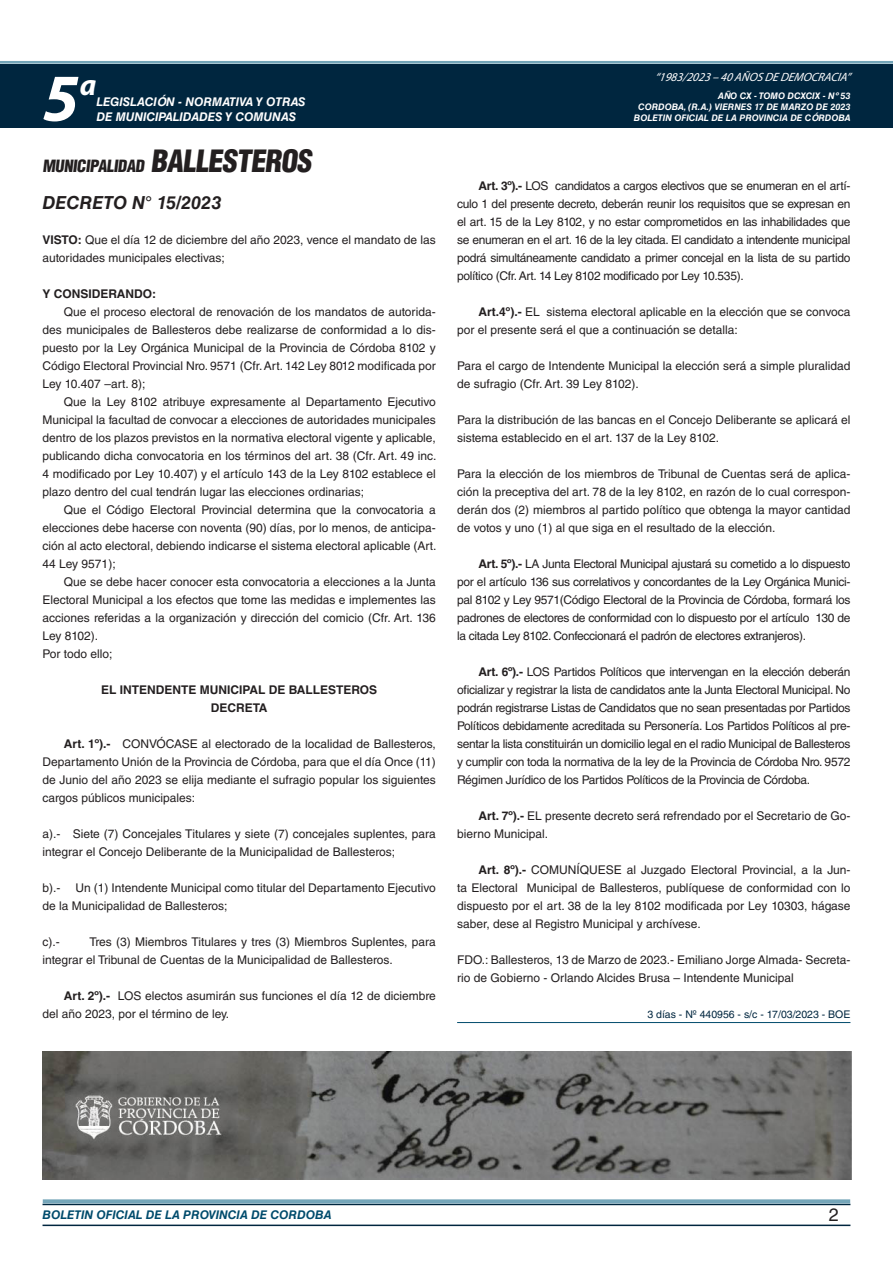
<style>
.page{position:relative;width:893px;height:1263px;background:#fff}
.page>*{position:absolute;margin:0;border:0;box-sizing:border-box;transform-origin:0 0}
.t1{font:italic 700 67.5px "Myriad Pro";color:#fff}
.t2{font:italic 700 30px "Myriad Pro";color:#fff}
.NOMBRE_DE_MINISTERIO{font:italic 700 18px "Helvetica LT Std";color:#231f20}
.t3{font:18px "Helvetica LT Std";color:#231f20}
.BASE{font:900 condensed 16.5px "Helvetica LT Std";color:#231f20}
.BASE-2{font:12px/18px "Helvetica LT Std";color:#231f20}
.t4{font:italic 700 12px "Helvetica LT Std";color:#fff}
.RESUELVE{font:700 12px "Helvetica LT Std";color:#231f20}
.t5{font:italic 700 12px "Helvetica LT Std";color:#004b6c}
.t6{font:italic 12px "Myriad Pro";color:#fff}
.BASE-3{font:700 12px "Helvetica LT Std";color:#231f20}
.FECHA_DE_VENCIMIENTO{font:10.5px "Helvetica LT Std";color:#00263f}
.t7{font:italic 700 9px/10.8px "Helvetica LT Std";color:#fff;text-align:right}
.s1{font-size:30px}
.s2{font-weight:700}
</style>
<div class="page">
<div style="left:0;top:61px;width:893px;height:6px;background:#fff;opacity:.75"></div>
<div style="left:0;top:64px;width:893px;height:64px;background:#00263f"></div>
<hr style="left:43px;top:1224px;width:807px;height:2px;background:#00263f">
<div style="left:42px;top:1198px;width:809px;height:8px;background:#fff;opacity:.75"></div>
<hr style="left:457px;top:1022px;width:393px;height:1px;background:#004b6c">
<img style="left:43px;top:1051px;width:808px;height:129px">
<h1 class="t1" style="left:43px;top:54px;width:38px">5</h1>
<h2 class="t2" style="left:80px;top:66px;width:18px">a</h2>
<p class="t4" style="left:96px;top:95px;width:211px">LEGISLACIÓN - NORMATIVA Y OTRAS</p>
<p class="t4" style="left:96px;top:109px;width:201px">DE MUNICIPALIDADES Y COMUNAS</p>
<p class="BASE" style="left:43px;top:155px;width:275px">MUNICIPALIDAD <span class="s1">BALLESTEROS</span></p>
<p class="NOMBRE_DE_MINISTERIO" style="left:43px;top:192px;width:180px">DECRETO N° 15/2023</p>
<p class="BASE-2" style="left:43px;top:231px;width:395px"><span class="s2">VISTO:</span> Que el día 12 de diciembre del año 2023, vence el mandato de las autoridades municipales electivas;</p>
<p class="BASE-3" style="left:43px;top:286px;width:115px">Y CONSIDERANDO:</p>
<p class="BASE-2" style="left:43px;top:303px;width:395px;text-align:justify;text-indent:21px">Que el proceso electoral de renovación de los mandatos de autorida&shy;des municipales de Ballesteros debe realizarse de conformidad a lo dis&shy;puesto por la Ley Orgánica Municipal de la Provincia de Córdoba 8102 y Código Electoral Provincial Nro. 9571 (Cfr. Art. 142 Ley 8012 modificada por Ley 10.407 –art. 8);</p>
<p class="BASE-2" style="left:43px;top:393px;width:396px;text-align:justify;text-indent:21px">Que la Ley 8102 atribuye expresamente al Departamento Ejecutivo Municipal la facultad de convocar a elecciones de autoridades municipales dentro de los plazos previstos en la normativa electoral vigente y aplicable, publicando dicha convocatoria en los términos del art. 38 (Cfr. Art. 49 inc.<br>4 modificado por Ley 10.407) y el artículo 143 de la Ley 8102 establece el plazo dentro del cual tendrán lugar las elecciones ordinarias;</p>
<p class="BASE-2" style="left:43px;top:501px;width:396px;text-align:justify;text-indent:21px">Que el Código Electoral Provincial determina que la convocatoria a elecciones debe hacerse con noventa (90) días, por lo menos, de anticipa&shy;ción al acto electoral, debiendo indicarse el sistema electoral aplicable (Art.<br>44 Ley 9571);</p>
<p class="BASE-2" style="left:43px;top:573px;width:395px;text-align:justify;text-indent:21px">Que se debe hacer conocer esta convocatoria a elecciones a la Junta Electoral Municipal a los efectos que tome las medidas e implementes las acciones referidas a la organización y dirección del comicio (Cfr. Art. 136<br>Ley 8102).</p>
<p class="BASE-2" style="left:43px;top:645px;width:71px">Por todo ello;</p>
<p class="RESUELVE" style="left:101px;top:682px;width:277px">EL INTENDENTE MUNICIPAL DE BALLESTEROS</p>
<p class="RESUELVE" style="left:211px;top:700px;width:58px">DECRETA</p>
<p class="BASE-2" style="left:43px;top:735px;width:395px;text-align:justify;text-indent:21px"><span class="s2">Art. 1º).-</span> CONVÓCASE al electorado de la localidad de Ballesteros, Departamento Unión de la Provincia de Córdoba, para que el día Once (11) de Junio del año 2023 se elija mediante el sufragio popular los siguientes cargos públicos municipales:</p>
<p class="BASE-2" style="left:43px;top:825px;width:395px">a).- Siete (7) Concejales Titulares y siete (7) concejales suplentes, para integrar el Concejo Deliberante de la Municipalidad de Ballesteros;</p>
<p class="BASE-2" style="left:43px;top:879px;width:19px">b).-</p>
<p class="BASE-2" style="left:43px;top:879px;width:395px;text-indent:33px">Un (1) Intendente Municipal como titular del Departamento Ejecutivo de la Municipalidad de Ballesteros;</p>
<p class="BASE-2" style="left:43px;top:933px;width:19px">c).-</p>
<p class="BASE-2" style="left:43px;top:933px;width:395px;text-indent:47px">Tres (3) Miembros Titulares y tres (3) Miembros Suplentes, para integrar el Tribunal de Cuentas de la Municipalidad de Ballesteros.</p>
<p class="BASE-2" style="left:43px;top:987px;width:395px;text-indent:21px"><span class="s2">Art. 2º).-</span> LOS electos asumirán sus funciones el día 12 de diciembre del año 2023, por el término de ley.</p>
<p class="t6" style="left:655px;top:70px;width:197px">“ 1983/2023 – 40 AÑOS DE DEMOCRACIA”</p>
<p class="t7" style="left:634px;top:91px;width:218px">AÑO CX - TOMO DCXCIX - Nº 53<br>CORDOBA, (R.A.) VIERNES 17 DE MARZO DE 2023<br>BOLETIN OFICIAL DE LA PROVINCIA DE CÓRDOBA</p>
<p class="BASE-2" style="left:457px;top:177px;width:395px;text-align:justify;text-indent:21px"><span class="s2">Art. 3º).-</span> LOS candidatos a cargos electivos que se enumeran en el artí&shy;culo 1 del presente decreto, deberán reunir los requisitos que se expresan en el art. 15 de la Ley 8102, y no estar comprometidos en las inhabilidades que se enumeran en el art. 16 de la ley citada. El candidato a intendente municipal podrá simultáneamente candidato a primer concejal en la lista de su partido político (Cfr. Art. 14 Ley 8102 modificado por Ley 10.535).</p>
<p class="BASE-2" style="left:457px;top:303px;width:395px;text-indent:21px"><span class="s2">Art.4º).-</span> EL sistema electoral aplicable en la elección que se convoca por el presente será el que a continuación se detalla:</p>
<p class="BASE-2" style="left:457px;top:357px;width:395px">Para el cargo de Intendente Municipal la elección será a simple pluralidad de sufragio (Cfr. Art. 39 Ley 8102).</p>
<p class="BASE-2" style="left:457px;top:411px;width:395px">Para la distribución de las bancas en el Concejo Deliberante se aplicará el sistema establecido en el art. 137 de la Ley 8102.</p>
<p class="BASE-2" style="left:457px;top:465px;width:395px;text-align:justify">Para la elección de los miembros de Tribunal de Cuentas será de aplica&shy;ción la preceptiva del art. 78 de la ley 8102, en razón de lo cual correspon&shy;derán dos (2) miembros al partido político que obtenga la mayor cantidad de votos y uno (1) al que siga en el resultado de la elección.</p>
<p class="BASE-2" style="left:457px;top:555px;width:395px;text-align:justify;text-indent:21px"><span class="s2">Art. 5º).-</span> LA Junta Electoral Municipal ajustará su cometido a lo dispuesto por el artículo 136 sus correlativos y concordantes de la Ley Orgánica Munici&shy;pal 8102 y Ley 9571(Código Electoral de la Provincia de Córdoba, formará los padrones de electores de conformidad con lo dispuesto por el artículo 130 de la citada Ley 8102. Confeccionará el padrón de electores extranjeros).</p>
<p class="BASE-2" style="left:457px;top:663px;width:395px;text-align:justify;text-indent:21px"><span class="s2">Art. 6º).-</span> LOS Partidos Políticos que intervengan en la elección deberán oficializar y registrar la lista de candidatos ante la Junta Electoral Municipal. No podrán registrarse Listas de Candidatos que no sean presentadas por Partidos Políticos debidamente acreditada su Personería. Los Partidos Políticos al pre&shy;sentar la lista constituirán un domicilio legal en el radio Municipal de Ballesteros y cumplir con toda la normativa de la ley de la Provincia de Córdoba Nro. 9572<br>Régimen Jurídico de los Partidos Políticos de la Provincia de Córdoba.</p>
<p class="BASE-2" style="left:457px;top:807px;width:395px;text-indent:21px"><span class="s2">Art. 7º).-</span> EL presente decreto será refrendado por el Secretario de Go&shy;bierno Municipal.</p>
<p class="BASE-2" style="left:457px;top:861px;width:395px;text-align:justify;text-indent:21px"><span class="s2">Art. 8º).-</span> COMUNÍQUESE al Juzgado Electoral Provincial, a la Jun&shy;ta Electoral Municipal de Ballesteros, publíquese de conformidad con lo dispuesto por el art. 38 de la ley 8102 modificada por Ley 10303, hágase saber, dese al Registro Municipal y archívese.</p>
<p class="BASE-2" style="left:457px;top:951px;width:395px">FDO.: Ballesteros, 13 de Marzo de 2023.- Emiliano Jorge Almada- Secreta&shy;rio de Gobierno - Orlando Alcides Brusa – Intendente Municipal</p>
<p class="FECHA_DE_VENCIMIENTO" style="left:647px;top:1008px;width:205px">3 días - Nº 440956 - s/c - 17/03/2023 - BOE</p>
<p class="t5" style="left:43px;top:1208px;width:290px">BOLETIN OFICIAL DE LA PROVINCIA DE CORDOBA</p>
<p class="t3" style="left:829px;top:1204px;width:12px">2</p>
</div>
